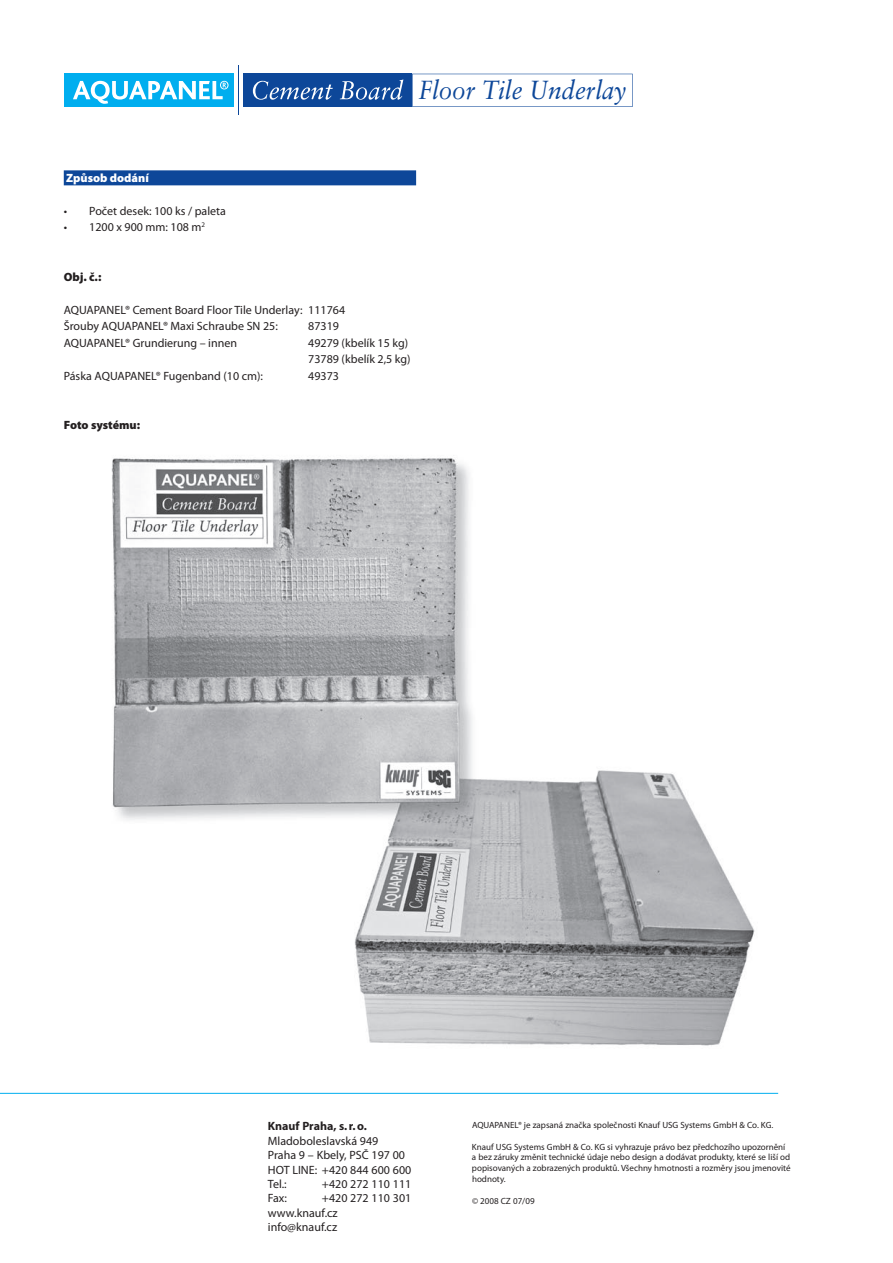
<style>
.page{position:relative;width:893px;height:1263px;background:#fff}
.page>*{position:absolute;margin:0;border:0;box-sizing:border-box;transform-origin:0 0}
.t1{font:italic 26.25px "Sabon";color:#0d4799;scale:.93 1}
.t2{font:12px/14.4px "Myriad Pro";color:#231f20}
.t3{font:900 12px "Myriad Pro";color:#231f20}
.t4{font:700 12px "Myriad Pro";color:#231f20}
.t5{font:900 12px "Myriad Pro";color:#fff}
.t6{font:9px/10.8px "Myriad Pro";color:#231f20}
</style>
<div class="page">
<hr style="left:0;top:1093px;width:778px;height:1px;background:#00aeef">
<div style="left:243px;top:74px;width:169px;height:33px;background:#0d4799"></div>
<svg style="left:412px;top:74px;width:221px;height:33px"></svg>
<hr style="left:238px;top:65px;width:1px;height:50px;background:#0d4799">
<svg style="left:253px;top:81px;width:80px;height:19px"></svg>
<svg style="left:340px;top:79px;width:63px;height:21px"></svg>
<div style="left:65px;top:74px;width:169px;height:33px;background:#00aeef"></div>
<svg style="left:73px;top:81px;width:156px;height:23px"></svg>
<div style="left:64px;top:170px;width:352px;height:15px;background:#0d4799"></div>
<img style="left:111px;top:458px;width:644px;height:588px">
<h1 class="t1" style="left:419px;top:75px;width:225px">Floor Tile Underlay</h1>
<p class="t5" style="left:66px;top:169px;width:84px">Způsob dodání</p>
<p class="t2" style="left:64px;top:203px;width:164px">• Počet desek: 100 ks / paleta</p>
<p class="t2" style="left:64px;top:220px;width:143px">• 1200 x 900 mm: 108 m<sup>2</sup></p>
<p class="t3" style="left:64px;top:268px;width:39px">Obj. č.:</p>
<p class="t2" style="left:64px;top:301px;width:283px;line-height:16.5px">AQUAPANEL® Cement Board Floor Tile Underlay: 111764<br>Šrouby AQUAPANEL® Maxi Schraube SN 25:</p>
<p class="t2" style="left:308px;top:319px;width:32px">87319</p>
<p class="t2" style="left:64px;top:335px;width:175px">AQUAPANEL® Grundierung – innen</p>
<p class="t2" style="left:308px;top:334px;width:104px;line-height:16.5px">49279 (kbelík 15 kg)<br>73789 (kbelík 2,5 kg)</p>
<p class="t2" style="left:64px;top:368px;width:201px">Páska AQUAPANEL® Fugenband (10 cm):</p>
<p class="t2" style="left:308px;top:368px;width:32px">49373</p>
<p class="t3" style="left:64px;top:417px;width:78px">Foto systému:</p>
<p class="t4" style="left:268px;top:1118px;width:101px">Knauf Praha, s.r.o.</p>
<p class="t2" style="left:268px;top:1133px;width:145px">Mladoboleslavská 949<br>Praha 9 – Kbely, PSČ 197 00<br>HOT LINE: +420 844 600 600<br>Tel.:</p>
<p class="t2" style="left:322px;top:1176px;width:91px">+420 272 110 111</p>
<p class="t2" style="left:268px;top:1191px;width:21px">Fax:</p>
<p class="t2" style="left:268px;top:1191px;width:145px;text-indent:54px">+420 272 110 301 www.knauf.cz<br>info@knauf.cz</p>
<p class="t6" style="left:472px;top:1119px;width:303px">AQUAPANEL® je zapsaná značka společnosti Knauf USG Systems GmbH &amp; Co. KG.</p>
<p class="t6" style="left:472px;top:1141px;width:320px">Knauf USG Systems GmbH &amp; Co. KG si vyhrazuje právo bez předchozího upozornění a bez záruky změnit technické údaje nebo design a dodávat produkty, které se liší od popisovaných a zobrazených produktů. Všechny hmotnosti a rozměry jsou jmenovité hodnoty.</p>
<p class="t6" style="left:472px;top:1195px;width:64px">© 2008 CZ 07/09</p>
</div>
